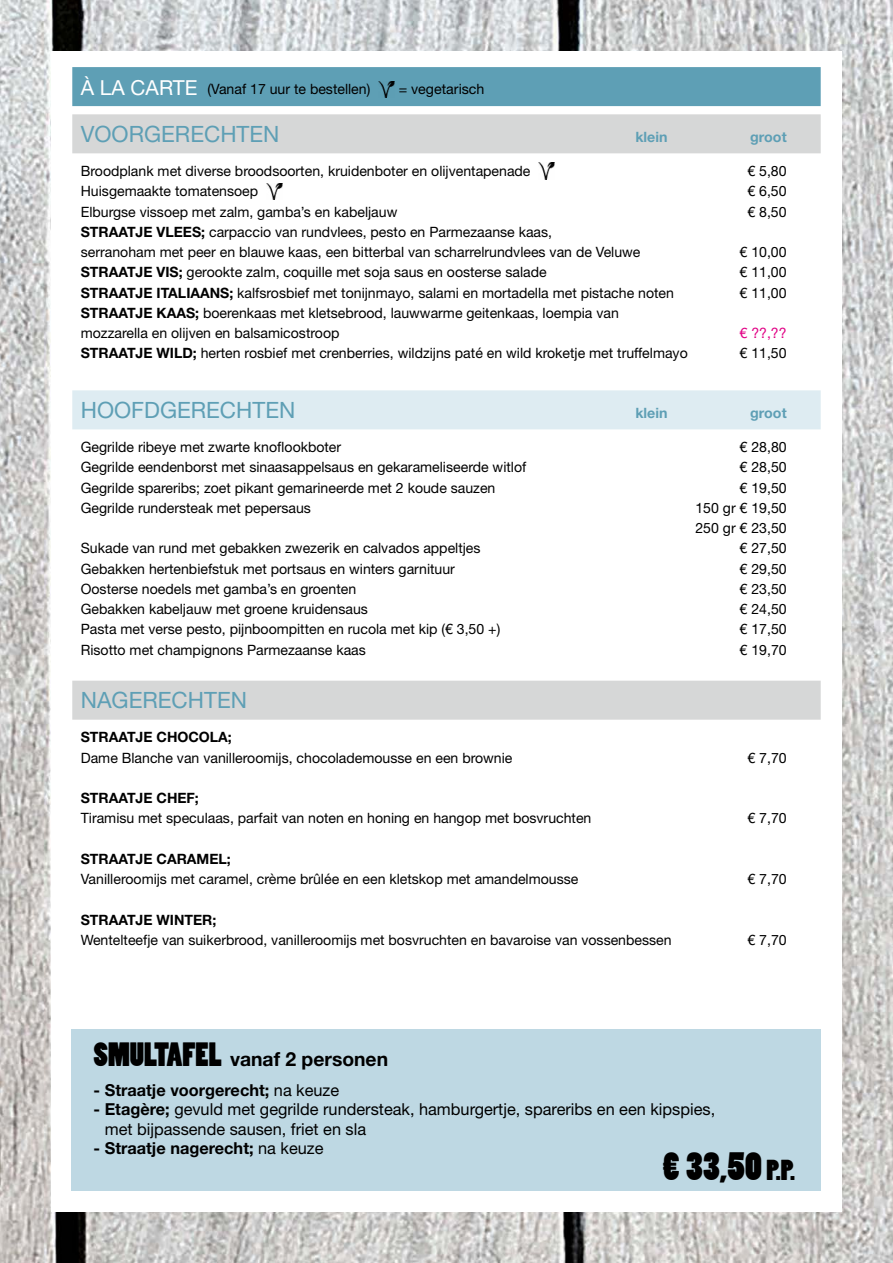
<style>
.page{position:relative;width:893px;height:1263px;background:#fff}
.page>*{position:absolute;margin:0;border:0;box-sizing:border-box;transform-origin:0 0}
.t1{font:37.5px "Poplar Std";color:#000}
.t2{font:22.5px "Helvetica Neue LT Std";color:#5e9fb5}
.t3{font:700 19.5px "Helvetica Neue LT Std";color:#000}
.t4{font:16.5px/19.5px "Helvetica Neue LT Std";color:#000}
.t5{font:700 16.5px "Helvetica Neue LT Std";color:#000}
.t6{font:14.25px/20.2px "Helvetica Neue LT Std";color:#000}
.t7{font:700 14.25px "Helvetica Neue LT Std";color:#000}
.t8{font:700 14.25px "Helvetica Neue LT Std";color:#5e9fb5}
.t9{font:14.25px "Helvetica Neue LT Std";color:#e10085}
.s1{font-size:20.7px;color:#fff}
.s2{font-weight:700}
.s3{font-family:"Poplar Std";font-weight:400;font-size:31.5px}
.s4{font-weight:400}
.s5{font-size:27px}
</style>
<div class="page">
<img style="left:0;top:0;width:893px;height:1263px">
<div style="left:51px;top:51px;width:791px;height:1161px;background:#fff"></div>
<div style="left:71px;top:1029px;width:750px;height:162px;background:#bed8e3"></div>
<div style="left:72px;top:67px;width:749px;height:39px;background:#5e9fb5"></div>
<div style="left:72px;top:114px;width:749px;height:39px;background:#d6d7d7"></div>
<div style="left:72px;top:390px;width:749px;height:39px;background:#deecf2"></div>
<div style="left:72px;top:681px;width:749px;height:39px;background:#d6d7d7"></div>
<img style="left:378px;top:81px;width:17px;height:17px">
<img style="left:538px;top:163px;width:17px;height:16px">
<img style="left:266px;top:183px;width:17px;height:17px">
<p class="t6" style="left:81px;top:79px;width:291px"><span class="s1">À LA CARTE</span> (Vanaf 17 uur te bestellen)</p>
<p class="t6" style="left:399px;top:79px;width:87px">= vegetarisch</p>
<h2 class="t2" style="left:81px;top:121px;width:200px">VOORGERECHTEN</h2>
<p class="t8" style="left:635px;top:128px;width:34px">klein</p>
<p class="t8" style="left:750px;top:128px;width:38px">groot</p>
<p class="t6" style="left:81px;top:161px;width:451px">Broodplank met diverse broodsoorten, kruidenboter en olijventapenade</p>
<p class="t6" style="left:747px;top:161px;width:41px">€ 5,80</p>
<p class="t6" style="left:81px;top:181px;width:179px">Huisgemaakte tomatensoep</p>
<p class="t6" style="left:747px;top:181px;width:41px">€ 6,50</p>
<p class="t6" style="left:81px;top:201px;width:318px">Elburgse vissoep met zalm, gamba’s en kabeljauw</p>
<p class="t6" style="left:747px;top:201px;width:41px">€ 8,50</p>
<p class="t6" style="left:81px;top:221px;width:561px"><span class="s2">STRAATJE VLEES;</span> carpaccio van rundvlees, pesto en Parmezaanse kaas,<br>serranoham met peer en blauwe kaas, een bitterbal van scharrelrundvlees van de Veluwe</p>
<p class="t6" style="left:740px;top:242px;width:49px">€ 10,00</p>
<p class="t6" style="left:81px;top:262px;width:467px"><span class="s2">STRAATJE VIS;</span> gerookte zalm, coquille met soja saus en oosterse salade</p>
<p class="t6" style="left:740px;top:262px;width:49px">€ 11,00</p>
<p class="t6" style="left:81px;top:282px;width:595px"><span class="s2">STRAATJE ITALIAANS;</span> kalfsrosbief met tonijnmayo, salami en mortadella met pistache noten</p>
<p class="t6" style="left:740px;top:282px;width:49px">€ 11,00</p>
<p class="t6" style="left:81px;top:302px;width:540px"><span class="s2">STRAATJE KAAS;</span> boerenkaas met kletsebrood, lauwwarme geitenkaas, loempia van mozzarella en olijven en balsamicostroop</p>
<p class="t9" style="left:740px;top:325px;width:49px">€ ??,??</p>
<p class="t6" style="left:81px;top:343px;width:608px"><span class="s2">STRAATJE WILD;</span> herten rosbief met crenberries, wildzijns paté en wild kroketje met truffelmayo</p>
<p class="t6" style="left:740px;top:343px;width:49px">€ 11,50</p>
<h2 class="t2" style="left:81px;top:397px;width:216px">HOOFDGERECHTEN</h2>
<p class="t8" style="left:635px;top:404px;width:34px">klein</p>
<p class="t8" style="left:750px;top:404px;width:38px">groot</p>
<p class="t6" style="left:81px;top:437px;width:262px">Gegrilde ribeye met zwarte knoflookboter</p>
<p class="t6" style="left:740px;top:437px;width:49px">€ 28,80</p>
<p class="t6" style="left:81px;top:457px;width:447px">Gegrilde eendenborst met sinaasappelsaus en gekarameliseerde witlof</p>
<p class="t6" style="left:740px;top:457px;width:49px">€ 28,50</p>
<p class="t6" style="left:81px;top:477px;width:416px">Gegrilde spareribs; zoet pikant gemarineerde met 2 koude sauzen</p>
<p class="t6" style="left:740px;top:477px;width:49px">€ 19,50</p>
<p class="t6" style="left:81px;top:497px;width:232px">Gegrilde rundersteak met pepersaus</p>
<p class="t6" style="left:695px;top:497px;width:93px">150 gr € 19,50<br>250 gr € 23,50</p>
<p class="t6" style="left:81px;top:538px;width:401px">Sukade van rund met gebakken zwezerik en calvados appeltjes</p>
<p class="t6" style="left:740px;top:538px;width:49px">€ 27,50</p>
<p class="t6" style="left:81px;top:558px;width:376px">Gebakken hertenbiefstuk met portsaus en winters garnituur</p>
<p class="t6" style="left:740px;top:558px;width:49px">€ 29,50</p>
<p class="t6" style="left:81px;top:578px;width:277px">Oosterse noedels met gamba’s en groenten</p>
<p class="t6" style="left:740px;top:578px;width:49px">€ 23,50</p>
<p class="t6" style="left:81px;top:599px;width:289px">Gebakken kabeljauw met groene kruidensaus</p>
<p class="t6" style="left:740px;top:599px;width:49px">€ 24,50</p>
<p class="t6" style="left:81px;top:619px;width:421px">Pasta met verse pesto, pijnboompitten en rucola met kip (€ 3,50 +)</p>
<p class="t6" style="left:740px;top:619px;width:49px">€ 17,50</p>
<p class="t6" style="left:81px;top:639px;width:287px">Risotto met champignons Parmezaanse kaas</p>
<p class="t6" style="left:740px;top:639px;width:49px">€ 19,70</p>
<h2 class="t2" style="left:81px;top:687px;width:168px">NAGERECHTEN</h2>
<p class="t7" style="left:81px;top:728px;width:153px">STRAATJE CHOCOLA;</p>
<p class="t6" style="left:81px;top:747px;width:433px">Dame Blanche van vanilleroomijs, chocolademousse en een brownie</p>
<p class="t6" style="left:747px;top:747px;width:41px">€ 7,70</p>
<p class="t7" style="left:81px;top:789px;width:120px">STRAATJE CHEF;</p>
<p class="t6" style="left:81px;top:808px;width:512px">Tiramisu met speculaas, parfait van noten en honing en hangop met bosvruchten</p>
<p class="t6" style="left:747px;top:808px;width:41px">€ 7,70</p>
<p class="t7" style="left:81px;top:850px;width:151px">STRAATJE CARAMEL;</p>
<p class="t6" style="left:81px;top:869px;width:499px">Vanilleroomijs met caramel, crème brûlée en een kletskop met amandelmousse</p>
<p class="t6" style="left:747px;top:869px;width:41px">€ 7,70</p>
<p class="t7" style="left:81px;top:911px;width:137px">STRAATJE WINTER;</p>
<p class="t6" style="left:81px;top:929px;width:592px">Wentelteefje van suikerbrood, vanilleroomijs met bosvruchten en bavaroise van vossenbessen</p>
<p class="t6" style="left:747px;top:929px;width:41px">€ 7,70</p>
<h3 class="t3" style="left:94px;top:1047px;width:296px"><span class="s3">SMULTAFEL</span> vanaf 2 personen</h3>
<p class="t5" style="left:94px;top:1080px;width:247px">- Straatje voorgerecht; <span class="s4">na keuze</span></p>
<p class="t4" style="left:105px;top:1099px;width:612px;text-indent:-11px"><span class="s2">- Etagère;</span> gevuld met gegrilde rundersteak, hamburgertje, spareribs en een kipspies, met bijpassende sausen, friet en sla</p>
<p class="t5" style="left:94px;top:1138px;width:231px">- Straatje nagerecht; <span class="s4">na keuze</span></p>
<h1 class="t1" style="left:663px;top:1145px;width:134px">€ 33,50 <span class="s5">P.P.</span></h1>
</div>
